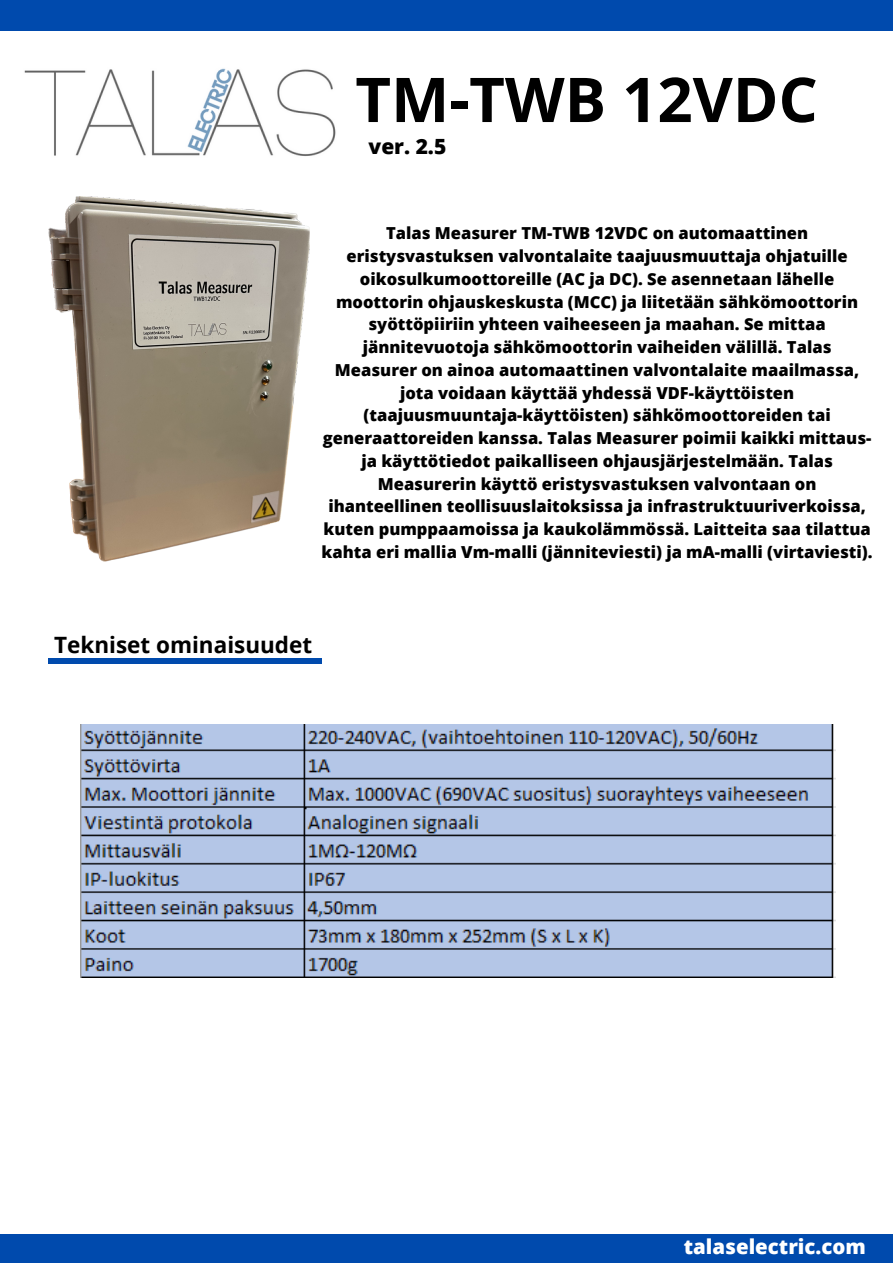
<style>
.page{position:relative;width:893px;height:1264px;background:#fff}
.page>*{position:absolute;margin:0;border:0;box-sizing:border-box;transform-origin:0 0}
.t1{font:700 61.65px "Open Sans";color:#000}
.t2{font:700 22.5px "Open Sans";color:#000}
.t3{font:800 21px "Open Sans";color:#000}
.t4{font:800 20.4px "Open Sans";color:#fff}
.t5{font:800 16.5px/22.8px "Open Sans";color:#000;text-align:center}
</style>
<div class="page">
<div style="left:0;top:0;width:892px;height:31px;background:#004aad"></div>
<div style="left:0;top:1234px;width:892px;height:28px;background:#004aad"></div>
<img style="left:48px;top:196px;width:261px;height:365px">
<img style="left:24px;top:68px;width:312px;height:88px">
<div style="left:48px;top:658px;width:273px;height:5px;background:#004aad"></div>
<img style="left:81px;top:724px;width:754px;height:253px">
<p class="t1" style="left:355px;top:56px;width:464px">TM-TWB 12VDC</p>
<p class="t3" style="left:368px;top:132px;width:79px">ver. 2.5</p>
<p class="t5" style="left:321px;top:222px;width:552px">Talas Measurer TM-TWB 12VDC on automaattinen eristysvastuksen valvontalaite taajuusmuuttaja ohjatuille oikosulkumoottoreille (AC ja DC). Se asennetaan lähelle moottorin ohjauskeskusta (MCC) ja liitetään sähkömoottorin syöttöpiiriin yhteen vaiheeseen ja maahan. Se mittaa jännitevuotoja sähkömoottorin vaiheiden välillä. Talas Measurer on ainoa automaattinen valvontalaite maailmassa, jota voidaan käyttää yhdessä VDF-käyttöisten (taajuusmuuntaja-käyttöisten) sähkömoottoreiden tai generaattoreiden kanssa. Talas Measurer poimii kaikki mittaus&shy;ja käyttötiedot paikalliseen ohjausjärjestelmään. Talas Measurerin käyttö eristysvastuksen valvontaan on ihanteellinen teollisuuslaitoksissa ja infrastruktuuriverkoissa, kuten pumppaamoissa ja kaukolämmössä. Laitteita saa tilattua kahta eri mallia Vm-malli (jänniteviesti) ja mA-malli (virtaviesti).</p>
<p class="t2" style="left:54px;top:628px;width:259px">Tekniset ominaisuudet</p>
<p class="t4" style="left:683px;top:1232px;width:184px">talaselectric.com</p>
</div>
